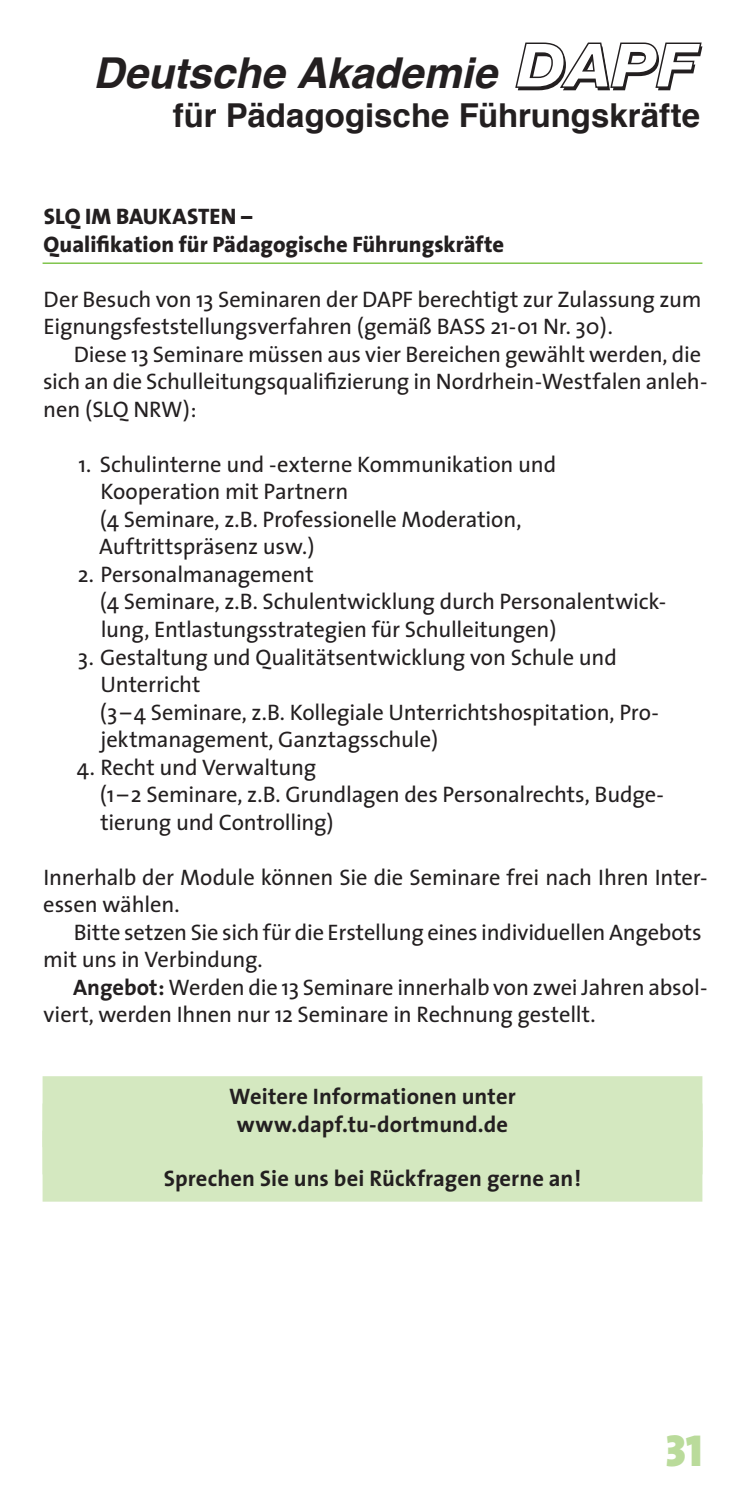
<style>
.page{position:relative;width:745px;height:1489px;background:#fff}
.page>*{position:absolute;margin:0;border:0;box-sizing:border-box;transform-origin:0 0}
.t1{font:45px "The Mix Black Caps";color:#badb9b}
.t2{font:italic 700 42.5px "Helvetica";color:#231f20}
.t3{font:700 33px "Helvetica";color:#231f20}
.t4{font:22.5px/27.5px "The Sans";letter-spacing:-.01em;color:#231f20}
.t5{font:700 22.5px/27.2px "The Sans";letter-spacing:.005em;color:#231f20;text-align:center}
.t6{font:800 22.5px/27.5px "The Sans";color:#231f20}
.s1{font-weight:700}
</style>
<div class="page">
<svg style="left:515px;top:43px;width:187px;height:47px"></svg>
<hr style="left:43px;top:262px;width:659px;height:2px;background:#79c142">
<div style="left:43px;top:1076px;width:659px;height:71px;background:#d4e8c0"></div>
<div style="left:43px;top:1130px;width:659px;height:71px;background:#d4e8c0"></div>
<h2 class="t2" style="left:93px;top:38px;width:405px">Deutsche Akademie</h2>
<h3 class="t3" style="left:173px;top:89px;width:528px">für Pädagogische Führungskräfte</h3>
<p class="t6" style="left:44px;top:202px;width:462px">SLQ IM BAUKASTEN –<br>Qualifikation für Pädagogische Führungskräfte</p>
<p class="t4" style="left:44px;top:285px;width:659px">Der Besuch von 13 Seminaren der DAPF berechtigt zur Zulassung zum<br>Eignungsfeststellungsverfahren (gemäß BASS 21-01 Nr. 30).</p>
<p class="t4" style="left:43px;top:340px;width:665px;text-indent:31px">Diese 13 Seminare müssen aus vier Bereichen gewählt werden, die sich an die Schulleitungsqualifizierung in Nordrhein-Westfalen anleh&shy;nen (SLQ NRW):</p>
<p class="t4" style="left:99px;top:450px;width:458px;text-indent:-21px">1. Schulinterne und -externe Kommunikation und Kooperation mit Partnern<br>(4 Seminare, z.B. Professionelle Moderation, Auftrittspräsenz usw.)</p>
<p class="t4" style="left:100px;top:560px;width:567px;text-indent:-22px">2. Personalmanagement<br>(4 Seminare, z.B. Schulentwicklung durch Personalentwick&shy;lung, Entlastungsstrategien für Schulleitungen)</p>
<p class="t4" style="left:100px;top:642px;width:560px;text-indent:-22px">3. Gestaltung und Qualitätsentwicklung von Schule und Unterricht<br>(3–4 Seminare, z.B. Kollegiale Unterrichtshospitation, Pro&shy;jektmanagement, Ganztagsschule)</p>
<p class="t4" style="left:100px;top:752px;width:565px;text-indent:-23px">4. Recht und Verwaltung<br>(1–2 Seminare, z.B. Grundlagen des Personalrechts, Budge&shy;tierung und Controlling)</p>
<p class="t4" style="left:43px;top:862px;width:665px">Innerhalb der Module können Sie die Seminare frei nach Ihren Inter&shy;essen wählen.</p>
<p class="t4" style="left:43px;top:917px;width:659px;text-indent:30px">Bitte setzen Sie sich für die Erstellung eines individuellen Angebots mit uns in Verbindung.</p>
<p class="t4" style="left:44px;top:972px;width:664px;text-indent:29px"><span class="s1">Angebot:</span> Werden die 13 Seminare innerhalb von zwei Jahren absol&shy;viert, werden Ihnen nur 12 Seminare in Rechnung gestellt.</p>
<p class="t5" style="left:229px;top:1082px;width:288px">Weitere Informationen unter www.dapf.tu-dortmund.de</p>
<p class="t5" style="left:164px;top:1164px;width:419px">Sprechen Sie uns bei Rückfragen gerne an!</p>
<h1 class="t1" style="left:665px;top:1421px;width:38px">31</h1>
</div>
